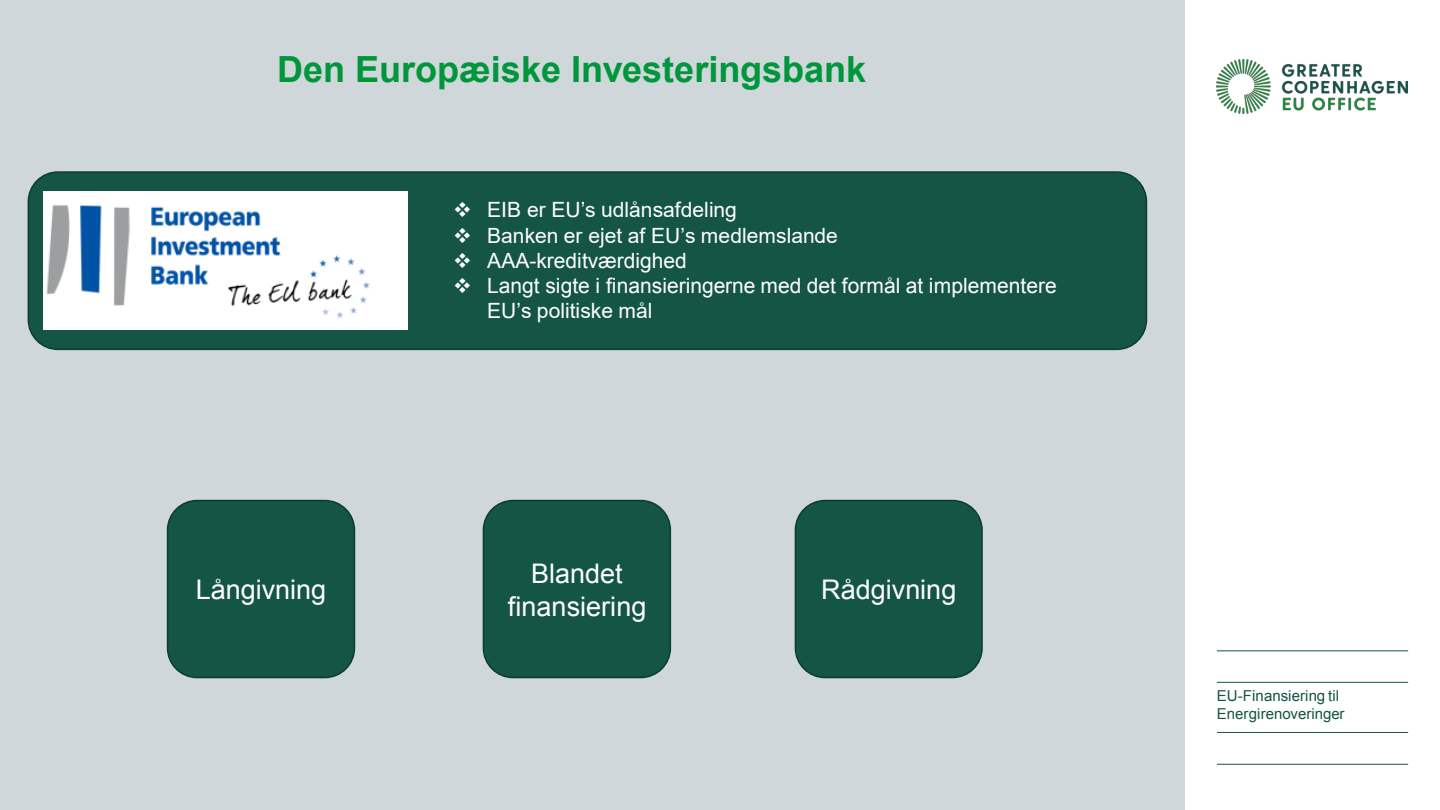
<style>
.page{position:relative;width:1440px;height:810px;background:#d0d7da}
.page>*{position:absolute;margin:0;border:0;box-sizing:border-box;transform-origin:0 0}
.t1{font:700 36px "Arial";color:#00963c}
.t2{font:27px/32.4px "Arial";color:#fff;text-align:center}
.t3{font:21px/25.2px "Arial";color:#fff}
.t4{font:15px/18px "Arial";letter-spacing:.005em;color:#145546}
</style>
<div class="page">
<div style="left:1185px;top:0;width:255px;height:810px;background:#fff"></div>
<img style="left:1217px;top:59px;width:191px;height:54px">
<hr style="left:1217px;top:732px;width:191px;height:1px;background:#145546">
<hr style="left:1217px;top:764px;width:191px;height:1px;background:#145546">
<hr style="left:1217px;top:682px;width:191px;height:1px;background:#145546">
<hr style="left:1217px;top:650px;width:191px;height:1px;background:#145546">
<div style="left:168px;top:501px;width:186px;height:177px;background:#145546;border-radius:30px"></div>
<div style="left:167px;top:500px;width:188px;height:178px;border:2px solid #0b3c31;border-radius:30px"></div>
<div style="left:28px;top:172px;width:1118px;height:177px;background:#145546;border-radius:30px"></div>
<div style="left:28px;top:171px;width:1119px;height:179px;border:2px solid #0b3c31;border-radius:30px"></div>
<img style="left:44px;top:191px;width:364px;height:139px">
<div style="left:483px;top:501px;width:187px;height:177px;background:#145546;border-radius:30px"></div>
<div style="left:483px;top:500px;width:188px;height:178px;border:2px solid #0b3c31;border-radius:30px"></div>
<div style="left:795px;top:501px;width:187px;height:177px;background:#145546;border-radius:30px"></div>
<div style="left:795px;top:500px;width:188px;height:178px;border:2px solid #0b3c31;border-radius:30px"></div>
<h1 class="t1" style="left:277px;top:49px;width:591px">Den Europæiske Investeringsbank</h1>
<p class="t2" style="left:196px;top:574px;width:132px">Långivning</p>
<p class="t3" style="left:453px;top:198px;width:285px">❖ EIB er EU’s udlånsafdeling</p>
<p class="t3" style="left:453px;top:223px;width:386px">❖ Banken er ejet af EU’s medlemslande</p>
<p class="t3" style="left:453px;top:248px;width:235px">❖ AAA-kreditværdighed</p>
<p class="t3" style="left:487px;top:273px;width:571px;text-indent:-34px">❖ Langt sigte i finansieringerne med det formål at implementere<br>EU’s politiske mål</p>
<p class="t2" style="left:508px;top:558px;width:140px">Blandet finansiering</p>
<p class="t2" style="left:821px;top:574px;width:137px">Rådgivning</p>
<p class="t4" style="left:1217px;top:687px;width:129px">EU-Finansiering til<br>Energirenoveringer</p>
</div>
